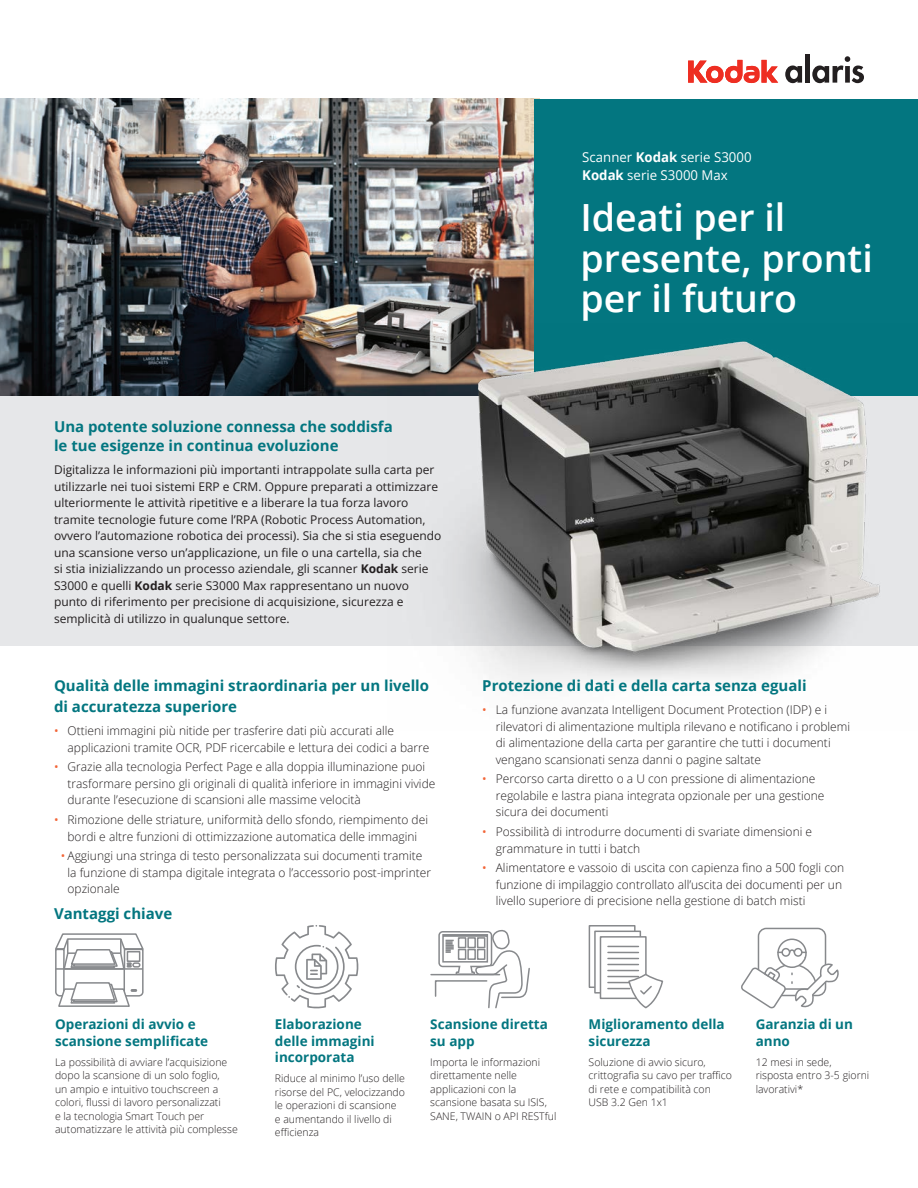
<style>
.page{position:relative;width:918px;height:1188px;background:#fff}
.page>*{position:absolute;margin:0;border:0;box-sizing:border-box;transform-origin:0 0}
.t1{font:600 37.5px/40.5px "Open Sans";color:#fff}
.t2{font:700 15px/21px "Open Sans";color:#037680}
.t3{font:700 13.5px/16.5px "Open Sans";color:#037680}
.t4{font:13.5px/18px "Open Sans";color:#fff}
.t5{font:300 12px/16.5px "Open Sans";color:#231f20}
.t6{font:12px/16.5px "Open Sans";color:#231f20}
.t7{font:300 10.5px/13.5px "Open Sans";color:#231f20}
.s1{font-weight:700}
.s2{font-weight:400;color:#f26537}
</style>
<div class="page">
<div style="left:0;top:395px;width:918px;height:250px;background:#e6e7e9"></div>
<img style="left:0;top:99px;width:535px;height:297px">
<div style="left:535px;top:99px;width:383px;height:297px;background:#037680"></div>
<svg style="left:688px;top:60px;width:90px;height:23px"></svg>
<svg style="left:785px;top:66px;width:17px;height:17px"></svg>
<div style="left:805px;top:54px;width:5px;height:29px;background:#231f20"></div>
<svg style="left:812px;top:56px;width:52px;height:27px"></svg>
<svg style="left:55px;top:933px;width:89px;height:74px"></svg>
<svg style="left:430px;top:930px;width:100px;height:79px"></svg>
<svg style="left:589px;top:925px;width:47px;height:63px"></svg>
<svg style="left:594px;top:931px;width:47px;height:63px"></svg>
<svg style="left:600px;top:936px;width:47px;height:63px"></svg>
<hr style="left:608px;top:970px;width:30px;height:1px;background:#87898c">
<hr style="left:608px;top:964px;width:30px;height:1px;background:#87898c">
<hr style="left:608px;top:952px;width:30px;height:1px;background:#87898c">
<hr style="left:608px;top:958px;width:30px;height:1px;background:#87898c">
<hr style="left:608px;top:946px;width:30px;height:1px;background:#87898c">
<svg style="left:608px;top:972px;width:56px;height:37px"></svg>
<div style="left:758px;top:928px;width:68px;height:68px;border:2px solid #87898c;border-radius:8px"></div>
<svg style="left:741px;top:938px;width:98px;height:71px"></svg>
<svg style="left:275px;top:925px;width:84px;height:84px"></svg>
<img style="left:387px;top:323px;width:531px;height:363px">
<p class="t4" style="left:582px;top:148px;width:171px">Scanner <span class="s1">Kodak</span> serie S3000<br><span class="s1">Kodak</span> serie S3000 Max</p>
<p class="t2" style="left:54px;top:416px;width:340px;line-height:19.5px">Una potente soluzione connessa che soddisfa le tue esigenze in continua evoluzione</p>
<p class="t6" style="left:54px;top:461px;width:389px">Digitalizza le informazioni più importanti intrappolate sulla carta per utilizzarle nei tuoi sistemi ERP e CRM. Oppure preparati a ottimizzare ulteriormente le attività ripetitive e a liberare la tua forza lavoro tramite tecnologie future come l’RPA (Robotic Process Automation, ovvero l’automazione robotica dei processi). Sia che si stia eseguendo una scansione verso un’applicazione, un file o una cartella, sia che<br>si stia inizializzando un processo aziendale, gli scanner <span class="s1">Kodak</span> serie S3000 e quelli <span class="s1">Kodak</span> serie S3000 Max rappresentano un nuovo punto di riferimento per precisione di acquisizione, sicurezza e semplicità di utilizzo in qualunque settore.</p>
<p class="t2" style="left:54px;top:675px;width:377px">Qualità delle immagini straordinaria per un livello di accuratezza superiore</p>
<p class="t5" style="left:68px;top:722px;width:364px;text-indent:-14px"><span class="s2">•</span> Ottieni immagini più nitide per trasferire dati più accurati alle applicazioni tramite OCR, PDF ricercabile e lettura dei codici a barre</p>
<p class="t5" style="left:68px;top:758px;width:369px;text-indent:-14px"><span class="s2">•</span> Grazie alla tecnologia Perfect Page e alla doppia illuminazione puoi trasformare persino gli originali di qualità inferiore in immagini vivide durante l’esecuzione di scansioni alle massime velocità</p>
<p class="t5" style="left:54px;top:811px;width:376px;text-align:center"><span class="s2">•</span> Rimozione delle striature, uniformità dello sfondo, riempimento dei bordi e altre funzioni di ottimizzazione automatica delle immagini</p>
<p class="t5" style="left:68px;top:847px;width:365px;text-indent:-7px"><span class="s2">•</span> Aggiungi una stringa di testo personalizzata sui documenti tramite la funzione di stampa digitale integrata o l’accessorio post-imprinter opzionale</p>
<p class="t2" style="left:54px;top:903px;width:120px">Vantaggi chiave</p>
<h1 class="t1" style="left:580px;top:197px;width:294px">Ideati per il presente, pronti per il futuro</h1>
<p class="t2" style="left:482px;top:675px;width:326px">Protezione di dati e della carta senza eguali</p>
<p class="t5" style="left:496px;top:701px;width:356px;text-indent:-14px"><span class="s2">•</span> La funzione avanzata Intelligent Document Protection (IDP) e i rilevatori di alimentazione multipla rilevano e notificano i problemi di alimentazione della carta per garantire che tutti i documenti vengano scansionati senza danni o pagine saltate</p>
<p class="t5" style="left:496px;top:770px;width:330px;text-indent:-14px"><span class="s2">•</span> Percorso carta diretto o a U con pressione di alimentazione regolabile e lastra piana integrata opzionale per una gestione sicura dei documenti</p>
<p class="t5" style="left:496px;top:823px;width:318px;text-indent:-14px"><span class="s2">•</span> Possibilità di introdurre documenti di svariate dimensioni e grammature in tutti i batch</p>
<p class="t5" style="left:496px;top:859px;width:350px;text-indent:-14px"><span class="s2">•</span> Alimentatore e vassoio di uscita con capienza fino a 500 fogli con funzione di impilaggio controllato all’uscita dei documenti per un livello superiore di precisione nella gestione di batch misti</p>
<p class="t3" style="left:55px;top:1016px;width:155px">Operazioni di avvio e scansione semplificate</p>
<p class="t7" style="left:55px;top:1055px;width:184px">La possibilità di avviare l’acquisizione dopo la scansione di un solo foglio,<br>un ampio e intuitivo touchscreen a colori, flussi di lavoro personalizzati<br>e la tecnologia Smart Touch per automatizzare le attività più complesse</p>
<p class="t3" style="left:275px;top:1016px;width:101px">Elaborazione delle immagini incorporata</p>
<p class="t7" style="left:275px;top:1071px;width:132px">Riduce al minimo l’uso delle risorse del PC, velocizzando le operazioni di scansione e aumentando il livello di efficienza</p>
<p class="t3" style="left:430px;top:1016px;width:119px">Scansione diretta su app</p>
<p class="t7" style="left:430px;top:1055px;width:128px">Importa le informazioni direttamente nelle applicazioni con la scansione basata su ISIS,<br>SANE, TWAIN o API RESTful</p>
<p class="t3" style="left:589px;top:1016px;width:138px">Miglioramento della sicurezza</p>
<p class="t7" style="left:589px;top:1055px;width:145px">Soluzione di avvio sicuro, crittografia su cavo per traffico di rete e compatibilità con<br>USB 3.2 Gen 1x1</p>
<p class="t3" style="left:756px;top:1016px;width:99px">Garanzia di un anno</p>
<p class="t7" style="left:756px;top:1055px;width:115px">12 mesi in sede, risposta entro 3-5 giorni lavorativi*</p>
</div>
